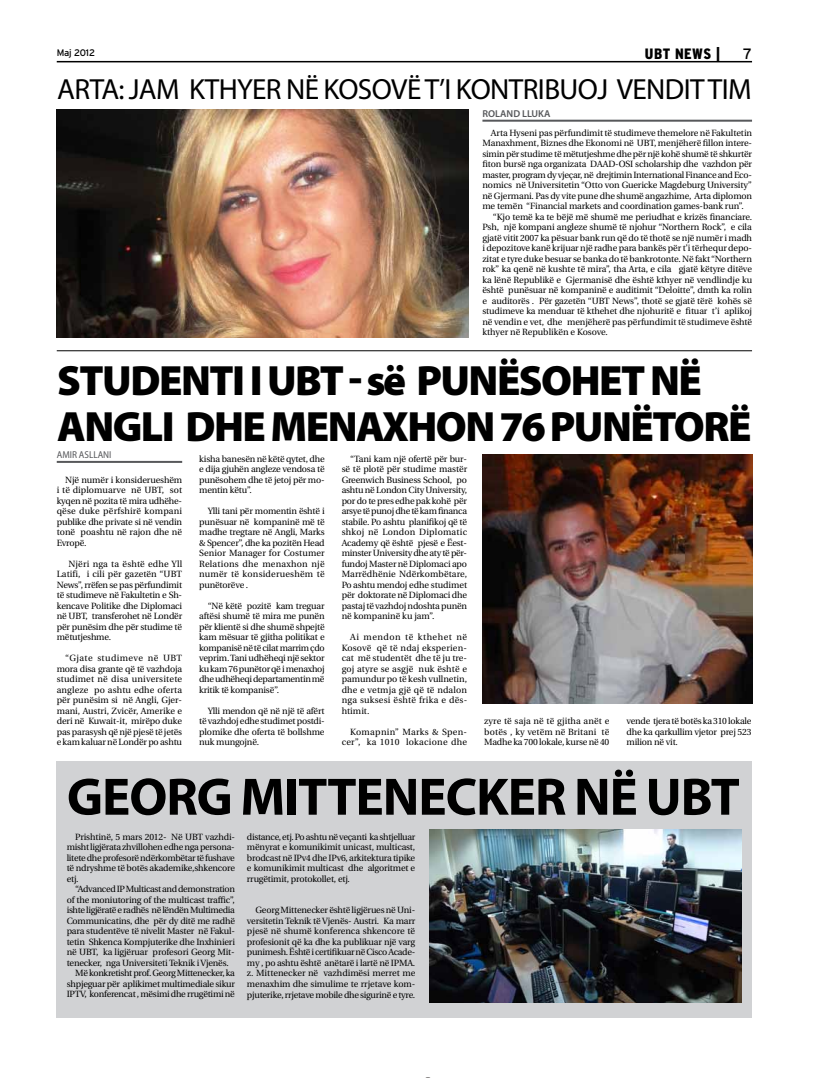
<style>
.page{position:relative;width:823px;height:1078px;background:#fff}
.page>*{position:absolute;margin:0;border:0;box-sizing:border-box;transform-origin:0 0}
.t1{font:700 53px "Myriad Pro";letter-spacing:-.02em;color:#000}
.t2{font:900 42.5px/46px "Myriad Pro";letter-spacing:-.035em;color:#000}
.t3{font:29.2px "Myriad Pro";letter-spacing:-.02em;color:#000}
.t4{font:900 condensed 15px "Interstate";letter-spacing:.03em;color:#000}
.t5{font:15px "Interstate";color:#000}
.t6{font:semi-condensed 10px "Myriad Pro";color:#57585b}
.t7{font:600 10px "Myriad Pro";color:#57585b}
.t8{font:9.5px "Interstate";letter-spacing:-.02em;color:#000}
.t9{font:9px/10.5px "Utopia";letter-spacing:-.015em;color:#000;text-align:justify}
.t10{font:9px "Utopia";letter-spacing:-.035em;color:#000}
.t11{font:9px/10.5px "Utopia";letter-spacing:.03em;color:#000;text-align:right}
</style>
<div class="page">
<hr style="left:57px;top:61px;width:694px;height:1px;background:#000">
<hr style="left:57px;top:461px;width:125px;height:2px;background:#57585b">
<div style="left:57px;top:761px;width:694px;height:256px;background:#d1d2d4"></div>
<img style="left:429px;top:829px;width:312px;height:173px">
<img style="left:482px;top:455px;width:269px;height:248px">
<img style="left:57px;top:109px;width:411px;height:228px">
<hr style="left:57px;top:350px;width:694px;height:1px;background:#000">
<hr style="left:482px;top:120px;width:269px;height:2px;background:#57585b">
<p class="t8" style="left:57px;top:48px;width:40px">Maj 2012</p>
<h3 class="t4" style="left:644px;top:45px;width:77px">UBT NEWS |</h3>
<h3 class="t5" style="left:742px;top:45px;width:10px">7</h3>
<h3 class="t3" style="left:57px;top:71px;width:89px">ARTA: JAM</h3>
<h3 class="t3" style="left:189px;top:71px;width:16px">KTHYER</h3>
<h3 class="t3" style="left:286px;top:71px;width:71px">NË KOSOV</h3>
<h3 class="t3" style="left:407px;top:71px;width:66px">Ë T’I KONTR</h3>
<h3 class="t3" style="left:537px;top:71px;width:97px">IBUOJ VEND</h3>
<h3 class="t3" style="left:683px;top:71px;width:66px">ITTIM</h3>
<p class="t7" style="left:482px;top:107px;width:70px">ROLAND LLUKA</p>
<p class="t9" style="left:490px;top:128px;width:262px">Arta Hyseni pas përfundimit të studimeve themelore në Fakultetin</p>
<p class="t9" style="left:482px;top:138px;width:271px">Manaxhment, Biznes dhe Ekonomi në UBT, menjëherë fillon intere-</p>
<p class="t9" style="left:482px;top:149px;width:271px">simin për studime të mëtutjeshme dhe për një kohë shumë të shkurtër</p>
<p class="t9" style="left:482px;top:159px;width:271px">fiton bursë nga organizata DAAD-OSI scholarship dhe vazhdon për</p>
<p class="t9" style="left:482px;top:170px;width:271px">master, program dy vjeçar, në drejtimin International Finance and Eco-</p>
<p class="t9" style="left:482px;top:180px;width:271px">nomics në Universitetin “Otto von Guericke Magdeburg University”</p>
<p class="t9" style="left:482px;top:191px;width:271px">në Gjermani. Pas dy vite pune dhe shumë angazhime, Arta diplomon</p>
<p class="t9" style="left:482px;top:201px;width:263px">me temën “Financial markets and coordination games-bank run”.</p>
<p class="t9" style="left:492px;top:212px;width:260px">“Kjo temë ka te bëjë më shumë me periudhat e krizës financiare.</p>
<p class="t9" style="left:482px;top:222px;width:271px">Psh, një kompani angleze shumë të njohur “Northern Rock”, e cila</p>
<p class="t9" style="left:482px;top:233px;width:271px">gjatë vitit 2007 ka pësuar bank run që do të thotë se një numër i madh</p>
<p class="t9" style="left:482px;top:243px;width:271px">i depozitove kanë krijuar një radhe para bankës për t’i tërhequr depo-</p>
<p class="t9" style="left:482px;top:254px;width:271px">zitat e tyre duke besuar se banka do të bankrotonte. Në fakt “Northern</p>
<p class="t9" style="left:482px;top:264px;width:271px">rok” ka qenë në kushte të mira”, tha Arta, e cila gjatë këtyre ditëve</p>
<p class="t9" style="left:482px;top:275px;width:271px">ka lënë Republikë e Gjermanisë dhe është kthyer në vendlindje ku</p>
<p class="t9" style="left:482px;top:285px;width:271px">është punësuar në kompaninë e auditimit “Deloitte”, dmth ka rolin</p>
<p class="t9" style="left:482px;top:296px;width:271px">e auditorës . Për gazetën “UBT News”, thotë se gjatë tërë kohës së</p>
<p class="t9" style="left:482px;top:306px;width:271px">studimeve ka menduar të kthehet dhe njohuritë e fituar t’i aplikoj</p>
<p class="t9" style="left:482px;top:317px;width:271px">në vendin e vet, dhe menjëherë pas përfundimit të studimeve është</p>
<p class="t9" style="left:482px;top:327px;width:127px">kthyer në Republikën e Kosove.</p>
<h2 class="t2" style="left:57px;top:357px;width:695px">STUDENTI I UBT - SË PUNËSOHET NË<br>ANGLI DHE MENAXHON 76 PUNËTORË</h2>
<p class="t6" style="left:57px;top:449px;width:55px">AMIR ASLLANI</p>
<p class="t9" style="left:57px;top:474px;width:127px;text-indent:9px">Një numër i konsiderueshëm i të diplomuarve në UBT, sot kyqen në pozita të mira udhëhe&shy;qëse duke përfshirë kompani publike dhe private si në vendin tonë poashtu në rajon dhe në Evropë.</p>
<p class="t9" style="left:57px;top:558px;width:127px;text-indent:12px">Njëri nga ta është edhe Yll Latifi, i cili për gazetën “UBT News”, rrëfen se pas përfundimit të studimeve në Fakultetin e Sh&shy;kencave Politike dhe Diplomaci në UBT, transferohet në Londër për punësim dhe për studime të mëtutjeshme.</p>
<p class="t9" style="left:57px;top:653px;width:127px;text-indent:9px">“Gjate studimeve në UBT mora disa grante që të vazhdoja studimet në disa universitete angleze po ashtu edhe oferta për punësim si në Angli, Gjer&shy;mani, Austri, Zvicër, Amerike e deri në Kuwait-it, mirëpo duke pas parasysh që një pjesë të jetës e kam kaluar në Londër po ashtu</p>
<p class="t9" style="left:199px;top:453px;width:127px">kisha banesën në këtë qytet, dhe e dija gjuhën angleze vendosa të punësohem dhe të jetoj për mo&shy;mentin këtu”.</p>
<p class="t9" style="left:199px;top:506px;width:127px;text-indent:9px">Ylli tani për momentin është i punësuar në kompaninë më të madhe tregtare në Angli, Marks &amp; Spencer”, dhe ka pozitën Head Senior Manager for Costumer Relations dhe menaxhon një numër të konsiderueshëm të punëtorëve .</p>
<p class="t9" style="left:199px;top:600px;width:127px;text-indent:9px">“Në këtë pozitë kam treguar aftësi shumë të mira me punën për klientë si dhe shumë shpejtë kam mësuar të gjitha politikat e kompanisë në të cilat marrim çdo veprim. Tani udhëheqi një sektor ku kam 76 punëtor që i menaxhoj dhe udhëheqi departamentin më kritik të kompanisë”.</p>
<p class="t9" style="left:199px;top:705px;width:127px;text-indent:9px">Ylli mendon që në një të afërt të vazhdoj edhe studimet postdi&shy;plomike dhe oferta të bollshme nuk mungojnë.</p>
<p class="t9" style="left:341px;top:453px;width:127px;text-indent:9px">“Tani kam një ofertë për bur&shy;së të plotë për studime mastër Greenwich Business School, po ashtu në London City University, por do te pres edhe pak kohë për arsye të punoj dhe të kam financa stabile. Po ashtu planifikoj që të shkoj në London Diplomatic Academy që është pjesë e Ëest&shy;minster University dhe aty të për&shy;fundoj Master në Diplomaci apo Marrëdhënie Ndërkombëtare, Po ashtu mendoj edhe studimet për doktorate në Diplomaci dhe pastaj të vazhdoj ndoshta punën në kompaninë ku jam”.</p>
<p class="t9" style="left:341px;top:632px;width:127px;text-indent:9px">Ai mendon të kthehet në Kosovë që të ndaj eksperien&shy;cat më studentët dhe të ju tre&shy;goj atyre se asgjë nuk është e pamundur po të kesh vullnetin, dhe e vetmja gjë që të ndalon nga suksesi është frika e dës&shy;htimit.</p>
<p class="t11" style="left:341px;top:726px;width:127px">Komapnin” Marks &amp; Spen&shy;cer”, ka 1010 lokacione dhe</p>
<p class="t9" style="left:484px;top:716px;width:127px">zyre të saja në të gjitha anët e botës , ky vetëm në Britani të Madhe ka 700 lokale, kurse në 40</p>
<p class="t9" style="left:626px;top:716px;width:126px">vende tjera të botës ka 310 lokale dhe ka qarkullim vjetor prej 523 milion në vit.</p>
<h1 class="t1" style="left:67px;top:762px;width:672px">GEORG MITTENECKER NË UBT</h1>
<p class="t9" style="left:67px;top:831px;width:170px;text-indent:9px">Prishtinë, 5 mars 2012- Në UBT vazhdi&shy;misht ligjërata zhvillohen edhe nga persona&shy;litete dhe profesorë ndërkombëtar të fushave të ndryshme të botës akademike,shkencore etj.</p>
<p class="t10" style="left:75px;top:884px;width:161px">“Advanced IP Multicast and demonstration</p>
<p class="t9" style="left:67px;top:894px;width:170px">of the moniutoring of the multicast traffic”,</p>
<p class="t10" style="left:67px;top:905px;width:170px">ishte ligjëratë e radhës në lëndën Multimedia</p>
<p class="t9" style="left:67px;top:915px;width:170px">Communicatins, dhe për dy ditë me radhë</p>
<p class="t9" style="left:67px;top:926px;width:170px">para studentëve të nivelit Master në Fakul-</p>
<p class="t9" style="left:67px;top:936px;width:170px">tetin Shkenca Kompjuterike dhe Inxhinieri</p>
<p class="t9" style="left:67px;top:947px;width:169px">në UBT, ka ligjëruar profesori Georg Mit-</p>
<p class="t9" style="left:67px;top:957px;width:163px">tenecker, nga Universiteti Teknik i Vjenës.</p>
<p class="t10" style="left:75px;top:968px;width:161px">Më konkretisht prof. Georg Mittenecker, ka</p>
<p class="t9" style="left:67px;top:978px;width:170px">shpjeguar për aplikimet multimediale sikur</p>
<p class="t9" style="left:67px;top:989px;width:169px">IPTV, konferencat , mësimi dhe rrugëtimi në</p>
<p class="t9" style="left:247px;top:831px;width:170px">distance, etj. Po ashtu në veçanti ka shtjelluar mënyrat e komunikimit unicast, multicast, brodcast në IPv4 dhe IPv6, arkitektura tipike e komunikimit multicast dhe algoritmet e rrugëtimit, protokollet, etj.</p>
<p class="t9" style="left:247px;top:905px;width:170px;text-indent:9px">Georg Mittenecker është ligjërues në Uni&shy;versitetin Teknik të Vjenës- Austri. Ka marr pjesë në shumë konferenca shkencore të profesionit që ka dhe ka publikuar një varg punimesh. Është i certifikuar në Cisco Acade&shy;my , po ashtu është anëtarë i lartë në IPMA. z. Mittenecker në vazhdimësi merret me menaxhim dhe simulime te rrjetave kom&shy;pjuterike, rrjetave mobile dhe sigurinë e tyre.</p>
</div>
